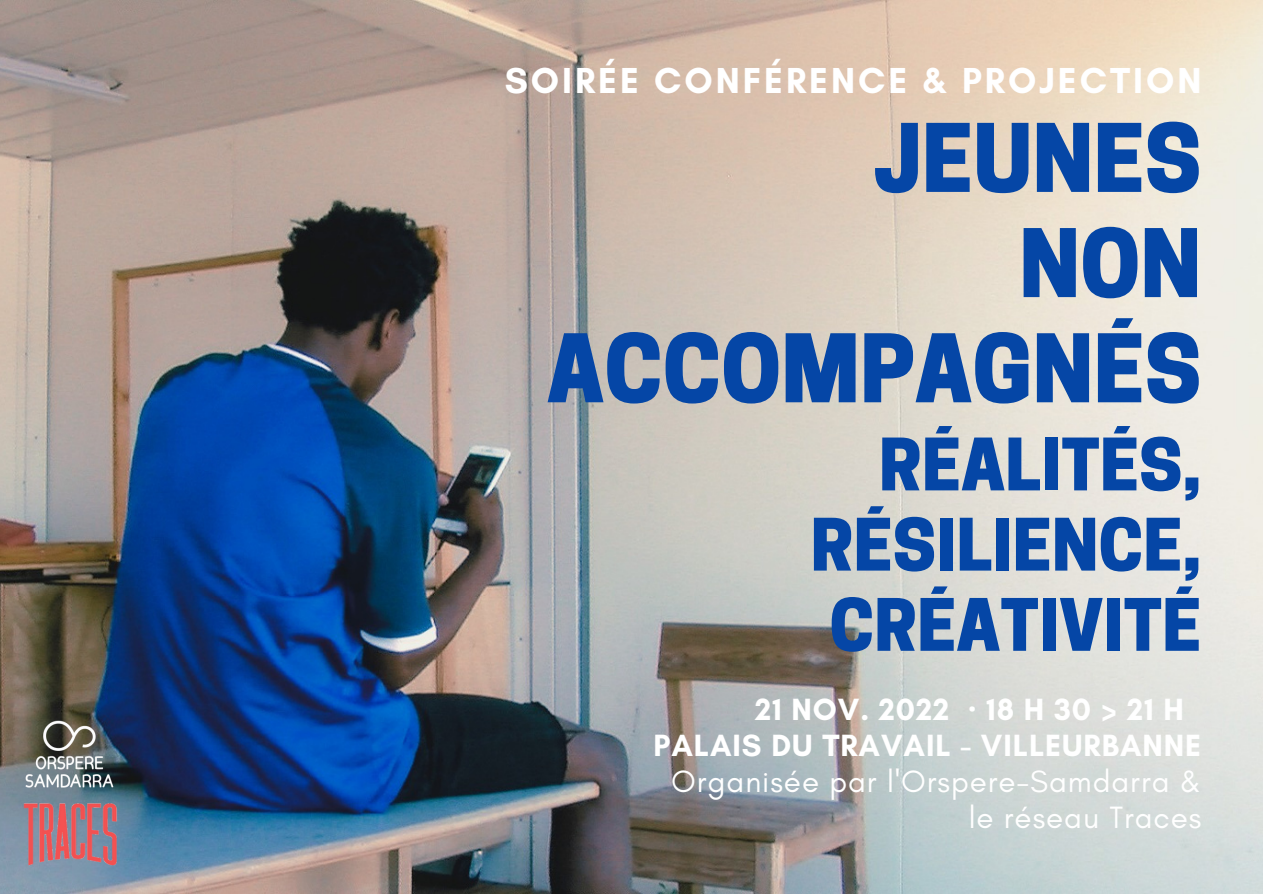
<style>
.page{position:relative;width:1263px;height:894px;background:#fff}
.page>*{position:absolute;margin:0;border:0;box-sizing:border-box;transform-origin:0 0}
.t1{font:800 88.5px/105.1px "Cooper Hewitt";color:#0546a6;text-align:right}
.t2{font:800 67.65px/80.1px "Cooper Hewitt";color:#0546a6;text-align:justify}
.t3{font:700 36.75px "Glacial Indifference";letter-spacing:.08em;color:#fff}
.t4{font:700 31.35px/36px "Glacial Indifference";letter-spacing:.03em;color:#fff}
.t5{font:31.35px/36px "Glacial Indifference";letter-spacing:.03em;color:#fff;text-align:right}
.s1{font-family:"Noto Sans"}
</style>
<div class="page">
<img style="left:0;top:0;width:1262px;height:893px">
<img style="left:23px;top:802px;width:95px;height:64px">
<img style="left:23px;top:717px;width:95px;height:73px">
<p class="t3" style="left:505px;top:58px;width:698px">SOIRÉE CONFÉRENCE &amp; PROJECTION</p>
<h1 class="t1" style="left:547px;top:117px;width:656px">JEUNES<br>NON<br>ACCOMPAGNÉS</h1>
<h2 class="t2" style="left:810px;top:433px;width:392px;text-indent:68px">RÉALITÉS, RÉSILIENCE, CRÉATIVITÉ</h2>
<p class="t4" style="left:654px;top:690px;width:549px;text-indent:102px">21 NOV. 2022 <span class="s1">·</span> 18 H 30 &gt; 21 H<br>PALAIS DU TRAVAIL - VILLEURBANNE</p>
<p class="t5" style="left:671px;top:762px;width:532px">Organisée par l'Orspere-Samdarra &amp; le réseau Traces</p>
</div>
